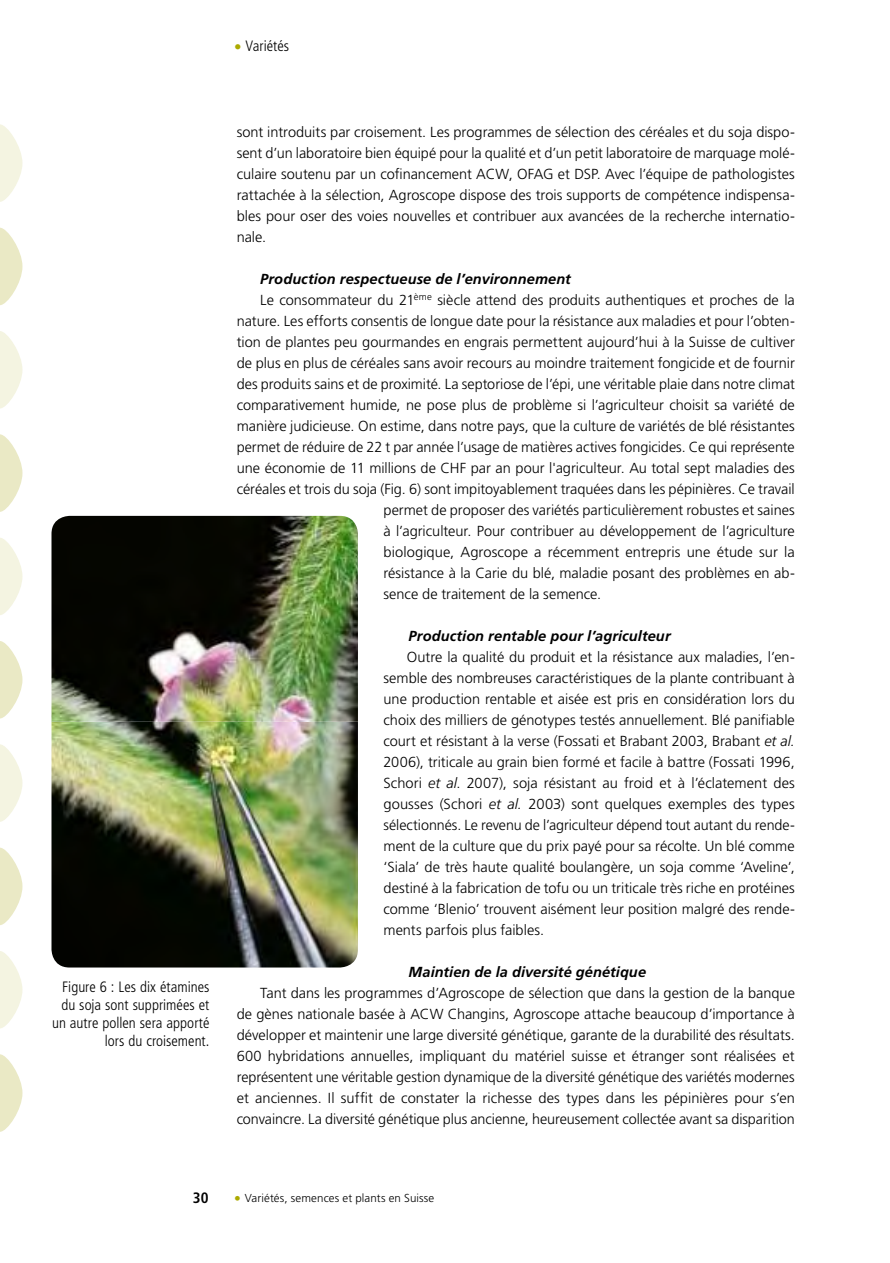
<style>
.page{position:relative;width:890px;height:1263px;background:#fff}
.page>*{position:absolute;margin:0;border:0;box-sizing:border-box;transform-origin:0 0}
.t1{font:300 condensed 15px/18px "Frutiger LT";color:#000;text-align:right}
.t2{font:700 condensed 15px "Frutiger LT";color:#000}
.t3{font:300 14.55px/21px "Frutiger LT";color:#000;text-align:justify}
.t4{font:italic 700 14.55px "Frutiger LT";letter-spacing:.005em;color:#000}
.t5{font:300 11.55px "Frutiger LT";letter-spacing:.01em;color:#000}
.s1{font-stretch:normal;color:#acaa00}
.s2{font-style:italic}
.s3{font-size:13.5px;color:#acaa00}
</style>
<div class="page">
<svg style="left:0;top:124px;width:22px;height:78px"></svg>
<svg style="left:0;top:228px;width:22px;height:77px"></svg>
<svg style="left:0;top:331px;width:22px;height:77px"></svg>
<svg style="left:0;top:434px;width:22px;height:78px"></svg>
<svg style="left:0;top:538px;width:22px;height:77px"></svg>
<svg style="left:0;top:641px;width:22px;height:77px"></svg>
<svg style="left:0;top:744px;width:22px;height:78px"></svg>
<svg style="left:0;top:951px;width:22px;height:77px"></svg>
<svg style="left:0;top:848px;width:22px;height:77px"></svg>
<svg style="left:0;top:1054px;width:22px;height:78px"></svg>
<img style="left:51px;top:516px;width:307px;height:451px">
<p class="t1" style="left:234px;top:37px;width:56px"><span class="s1">•</span> Variétés</p>
<p class="t1" style="left:52px;top:978px;width:159px">Figure 6 : Les dix étamines du soja sont supprimées et un autre pollen sera apporté lors du croisement.</p>
<p class="t3" style="left:236px;top:122px;width:559px">sont introduits par croisement. Les programmes de sélection des céréales et du soja dispo&shy;sent d’un laboratoire bien équipé pour la qualité et d’un petit laboratoire de marquage molé&shy;culaire soutenu par un cofinancement ACW, OFAG et DSP. Avec l’équipe de pathologistes rattachée à la sélection, Agroscope dispose des trois supports de compétence indispensa&shy;bles pour oser des voies nouvelles et contribuer aux avancées de la recherche internatio&shy;nale.</p>
<p class="t4" style="left:260px;top:270px;width:312px">Production respectueuse de l’environnement</p>
<p class="t3" style="left:260px;top:290px;width:536px">Le consommateur du 21<sup>ème</sup> siècle attend des produits authentiques et proches de la</p>
<p class="t3" style="left:236px;top:311px;width:558px">nature. Les efforts consentis de longue date pour la résistance aux maladies et pour l’obten-</p>
<p class="t3" style="left:236px;top:332px;width:559px">tion de plantes peu gourmandes en engrais permettent aujourd’hui à la Suisse de cultiver</p>
<p class="t3" style="left:236px;top:353px;width:559px">de plus en plus de céréales sans avoir recours au moindre traitement fongicide et de fournir</p>
<p class="t3" style="left:236px;top:374px;width:559px">des produits sains et de proximité. La septoriose de l’épi, une véritable plaie dans notre climat</p>
<p class="t3" style="left:236px;top:395px;width:559px">comparativement humide, ne pose plus de problème si l’agriculteur choisit sa variété de</p>
<p class="t3" style="left:236px;top:416px;width:559px">manière judicieuse. On estime, dans notre pays, que la culture de variétés de blé résistantes</p>
<p class="t3" style="left:236px;top:437px;width:559px">permet de réduire de 22 t par année l’usage de matières actives fongicides. Ce qui représente</p>
<p class="t3" style="left:236px;top:458px;width:559px">une économie de 11 millions de CHF par an pour l'agriculteur. Au total sept maladies des</p>
<p class="t3" style="left:236px;top:479px;width:559px">céréales et trois du soja (Fig. 6) sont impitoyablement traquées dans les pépinières. Ce travail</p>
<p class="t3" style="left:383px;top:500px;width:412px">permet de proposer des variétés particulièrement robustes et saines</p>
<p class="t3" style="left:383px;top:521px;width:412px">à l’agriculteur. Pour contribuer au développement de l’agriculture</p>
<p class="t3" style="left:383px;top:542px;width:412px">biologique, Agroscope a récemment entrepris une étude sur la</p>
<p class="t3" style="left:383px;top:563px;width:410px">résistance à la Carie du blé, maladie posant des problèmes en ab--</p>
<p class="t3" style="left:383px;top:584px;width:219px">sence de traitement de la semence.</p>
<p class="t4" style="left:408px;top:627px;width:263px">Production rentable pour l’agriculteur</p>
<p class="t3" style="left:383px;top:647px;width:412px;text-indent:23px">Outre la qualité du produit et la résistance aux maladies, l’en&shy;semble des nombreuses caractéristiques de la plante contribuant à une production rentable et aisée est pris en considération lors du choix des milliers de génotypes testés annuellement. Blé panifiable court et résistant à la verse (Fossati et Brabant 2003, Brabant <span class="s2">et al.<br></span>2006), triticale au grain bien formé et facile à battre (Fossati 1996, Schori <span class="s2">et al</span>. 2007), soja résistant au froid et à l’éclatement des gousses (Schori <span class="s2">et al.</span> 2003) sont quelques exemples des types sélectionnés. Le revenu de l’agriculteur dépend tout autant du rende&shy;ment de la culture que du prix payé pour sa récolte. Un blé comme ‘Siala’ de très haute qualité boulangère, un soja comme ‘Aveline’, destiné à la fabrication de tofu ou un triticale très riche en protéines comme ‘Blenio’ trouvent aisément leur position malgré des rende&shy;ments parfois plus faibles.</p>
<p class="t4" style="left:408px;top:963px;width:239px">Maintien de la diversité génétique</p>
<p class="t3" style="left:236px;top:983px;width:559px;text-indent:23px">Tant dans les programmes d’Agroscope de sélection que dans la gestion de la banque de gènes nationale basée à ACW Changins, Agroscope attache beaucoup d’importance à développer et maintenir une large diversité génétique, garante de la durabilité des résultats.<br>600 hybridations annuelles, impliquant du matériel suisse et étranger sont réalisées et représentent une véritable gestion dynamique de la diversité génétique des variétés modernes et anciennes. Il suffit de constater la richesse des types dans les pépinières pour s’en convaincre. La diversité génétique plus ancienne, heureusement collectée avant sa disparition</p>
<p class="t2" style="left:193px;top:1189px;width:17px">30</p>
<p class="t5" style="left:234px;top:1192px;width:201px"><span class="s3">•</span> Variétés, semences et plants en Suisse</p>
</div>
